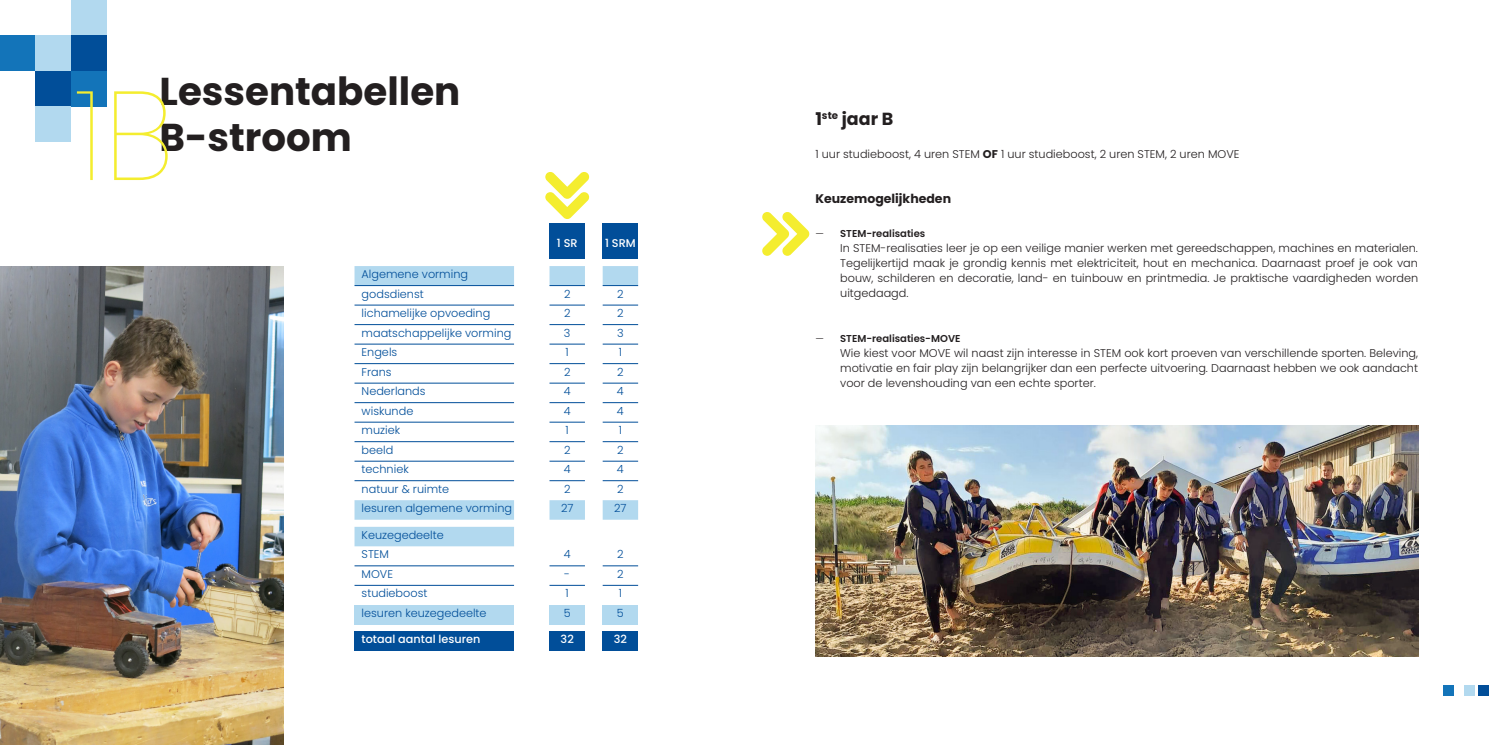
<style>
.page{position:relative;width:1489px;height:745px;background:#fff}
.page>*{position:absolute;margin:0;border:0;box-sizing:border-box;transform-origin:0 0}
.t1{font:700 38.75px "Poppins";color:#231f20}
.Subtitle{font:700 17.5px "Poppins";color:#231f20}
.Subtitle-2{font:700 12.5px "Poppins";color:#231f20}
.Content{font:300 11.25px/15px "Poppins";color:#231f20;text-align:justify}
.TableContent{font:300 11.25px "Poppins";color:#014e99}
.Content-2{font:500 11.25px "Poppins";color:#fff}
.TableContent-2{font:500 11.25px "Poppins";color:#fff}
.t2{font:600 10px "Poppins";color:#231f20}
.s1{font-weight:700}
.s2{font-weight:300}
</style>
<div class="page">
<div style="left:71px;top:0;width:35px;height:35px;background:#b2d9ef"></div>
<div style="left:35px;top:71px;width:36px;height:35px;background:#014e99"></div>
<div style="left:71px;top:71px;width:35px;height:35px;background:#1374b9"></div>
<div style="left:0;top:35px;width:35px;height:36px;background:#1374b9"></div>
<div style="left:35px;top:35px;width:36px;height:36px;background:#b2d9ef"></div>
<div style="left:71px;top:35px;width:35px;height:36px;background:#014e99"></div>
<div style="left:35px;top:106px;width:36px;height:36px;background:#b2d9ef"></div>
<svg style="left:602px;top:266px;width:36px;height:253px"></svg>
<div style="left:602px;top:604px;width:36px;height:20px;background:#b2d9ef"></div>
<div style="left:602px;top:631px;width:36px;height:19px;background:#014e99"></div>
<hr style="left:602px;top:285px;width:36px;height:1px;background:#014e99">
<hr style="left:602px;top:305px;width:36px;height:1px;background:#014e99">
<hr style="left:602px;top:324px;width:36px;height:1px;background:#014e99">
<hr style="left:602px;top:343px;width:36px;height:1px;background:#014e99">
<hr style="left:602px;top:363px;width:36px;height:1px;background:#014e99">
<hr style="left:602px;top:382px;width:36px;height:1px;background:#014e99">
<hr style="left:602px;top:402px;width:36px;height:1px;background:#014e99">
<hr style="left:602px;top:421px;width:36px;height:1px;background:#014e99">
<hr style="left:602px;top:441px;width:36px;height:1px;background:#014e99">
<hr style="left:602px;top:460px;width:36px;height:1px;background:#014e99">
<hr style="left:602px;top:480px;width:36px;height:1px;background:#014e99">
<hr style="left:602px;top:565px;width:36px;height:1px;background:#014e99">
<hr style="left:602px;top:584px;width:36px;height:1px;background:#014e99">
<svg style="left:354px;top:266px;width:160px;height:280px"></svg>
<div style="left:354px;top:604px;width:160px;height:20px;background:#b2d9ef"></div>
<div style="left:354px;top:631px;width:160px;height:19px;background:#014e99"></div>
<hr style="left:354px;top:285px;width:160px;height:1px;background:#014e99">
<hr style="left:354px;top:305px;width:160px;height:1px;background:#014e99">
<hr style="left:354px;top:324px;width:160px;height:1px;background:#014e99">
<hr style="left:354px;top:343px;width:160px;height:1px;background:#014e99">
<hr style="left:354px;top:363px;width:160px;height:1px;background:#014e99">
<hr style="left:354px;top:382px;width:160px;height:1px;background:#014e99">
<hr style="left:354px;top:402px;width:160px;height:1px;background:#014e99">
<hr style="left:354px;top:421px;width:160px;height:1px;background:#014e99">
<hr style="left:354px;top:441px;width:160px;height:1px;background:#014e99">
<hr style="left:354px;top:460px;width:160px;height:1px;background:#014e99">
<hr style="left:354px;top:480px;width:160px;height:1px;background:#014e99">
<hr style="left:354px;top:565px;width:160px;height:1px;background:#014e99">
<hr style="left:354px;top:584px;width:160px;height:1px;background:#014e99">
<svg style="left:549px;top:266px;width:36px;height:253px"></svg>
<div style="left:549px;top:604px;width:36px;height:20px;background:#b2d9ef"></div>
<div style="left:549px;top:631px;width:36px;height:19px;background:#014e99"></div>
<hr style="left:549px;top:285px;width:36px;height:1px;background:#014e99">
<hr style="left:549px;top:305px;width:36px;height:1px;background:#014e99">
<hr style="left:549px;top:324px;width:36px;height:1px;background:#014e99">
<hr style="left:549px;top:343px;width:36px;height:1px;background:#014e99">
<hr style="left:549px;top:363px;width:36px;height:1px;background:#014e99">
<hr style="left:549px;top:382px;width:36px;height:1px;background:#014e99">
<hr style="left:549px;top:402px;width:36px;height:1px;background:#014e99">
<hr style="left:549px;top:421px;width:36px;height:1px;background:#014e99">
<hr style="left:549px;top:441px;width:36px;height:1px;background:#014e99">
<hr style="left:549px;top:460px;width:36px;height:1px;background:#014e99">
<hr style="left:549px;top:480px;width:36px;height:1px;background:#014e99">
<hr style="left:549px;top:565px;width:36px;height:1px;background:#014e99">
<hr style="left:549px;top:584px;width:36px;height:1px;background:#014e99">
<div style="left:602px;top:223px;width:36px;height:36px;background:#014e99"></div>
<div style="left:549px;top:223px;width:36px;height:36px;background:#014e99"></div>
<img style="left:0;top:266px;width:283px;height:478px">
<img style="left:815px;top:425px;width:602px;height:231px">
<svg style="left:77px;top:91px;width:91px;height:89px"></svg>
<div style="left:1478px;top:685px;width:10px;height:10px;background:#014e99"></div>
<div style="left:1463px;top:685px;width:11px;height:10px;background:#b2d9ef"></div>
<div style="left:1442px;top:685px;width:11px;height:10px;background:#1374b9"></div>
<svg style="left:545px;top:172px;width:44px;height:47px"></svg>
<svg style="left:762px;top:212px;width:47px;height:44px"></svg>
<p class="t1" style="left:159px;top:68px;width:302px">Lessentabellen</p>
<p class="t1" style="left:159px;top:115px;width:194px">B-stroom</p>
<p class="TableContent" style="left:361px;top:267px;width:108px">Algemene vorming</p>
<p class="TableContent" style="left:361px;top:287px;width:64px">godsdienst</p>
<p class="TableContent" style="left:361px;top:306px;width:130px">lichamelijke opvoeding</p>
<p class="TableContent" style="left:361px;top:326px;width:151px">maatschappelijke vorming</p>
<p class="TableContent" style="left:361px;top:345px;width:37px">Engels</p>
<p class="TableContent" style="left:361px;top:365px;width:32px">Frans</p>
<p class="TableContent" style="left:361px;top:384px;width:66px">Nederlands</p>
<p class="TableContent" style="left:361px;top:404px;width:53px">wiskunde</p>
<p class="TableContent" style="left:361px;top:423px;width:40px">muziek</p>
<p class="TableContent" style="left:361px;top:443px;width:33px">beeld</p>
<p class="TableContent" style="left:361px;top:462px;width:49px">techniek</p>
<p class="TableContent" style="left:361px;top:482px;width:89px">natuur &amp; ruimte</p>
<p class="TableContent" style="left:361px;top:501px;width:152px">lesuren algemene vorming</p>
<p class="TableContent" style="left:361px;top:528px;width:84px">Keuzegedeelte</p>
<p class="TableContent" style="left:361px;top:547px;width:29px">STEM</p>
<p class="TableContent" style="left:361px;top:567px;width:33px">MOVE</p>
<p class="TableContent" style="left:361px;top:586px;width:67px">studieboost</p>
<p class="TableContent" style="left:361px;top:605px;width:126px">lesuren keuzegedeelte</p>
<p class="Content-2" style="left:361px;top:632px;width:120px">totaal aantal lesuren</p>
<p class="Content-2" style="left:557px;top:236px;width:22px">1 SR</p>
<p class="Content-2" style="left:605px;top:236px;width:32px">1 SRM</p>
<p class="TableContent" style="left:564px;top:287px;width:8px">2</p>
<p class="TableContent" style="left:564px;top:306px;width:8px">2</p>
<p class="TableContent" style="left:564px;top:326px;width:8px">3</p>
<p class="TableContent" style="left:565px;top:345px;width:5px">1</p>
<p class="TableContent" style="left:564px;top:365px;width:8px">2</p>
<p class="TableContent" style="left:563px;top:384px;width:8px">4</p>
<p class="TableContent" style="left:563px;top:404px;width:8px">4</p>
<p class="TableContent" style="left:565px;top:423px;width:5px">1</p>
<p class="TableContent" style="left:564px;top:443px;width:8px">2</p>
<p class="TableContent" style="left:563px;top:462px;width:8px">4</p>
<p class="TableContent" style="left:564px;top:482px;width:8px">2</p>
<p class="TableContent" style="left:561px;top:501px;width:14px">27</p>
<p class="TableContent" style="left:563px;top:547px;width:8px">4</p>
<p class="TableContent" style="left:564px;top:567px;width:7px">-</p>
<p class="TableContent" style="left:565px;top:586px;width:5px">1</p>
<p class="TableContent" style="left:563px;top:605px;width:8px">5</p>
<p class="TableContent-2" style="left:560px;top:632px;width:15px">32</p>
<p class="TableContent" style="left:617px;top:287px;width:8px">2</p>
<p class="TableContent" style="left:617px;top:306px;width:8px">2</p>
<p class="TableContent" style="left:617px;top:326px;width:8px">3</p>
<p class="TableContent" style="left:618px;top:345px;width:5px">1</p>
<p class="TableContent" style="left:617px;top:365px;width:8px">2</p>
<p class="TableContent" style="left:617px;top:384px;width:8px">4</p>
<p class="TableContent" style="left:617px;top:404px;width:8px">4</p>
<p class="TableContent" style="left:618px;top:423px;width:5px">1</p>
<p class="TableContent" style="left:617px;top:443px;width:8px">2</p>
<p class="TableContent" style="left:617px;top:462px;width:8px">4</p>
<p class="TableContent" style="left:617px;top:482px;width:8px">2</p>
<p class="TableContent" style="left:614px;top:501px;width:14px">27</p>
<p class="TableContent" style="left:617px;top:547px;width:8px">2</p>
<p class="TableContent" style="left:617px;top:567px;width:8px">2</p>
<p class="TableContent" style="left:618px;top:586px;width:5px">1</p>
<p class="TableContent" style="left:617px;top:605px;width:8px">5</p>
<p class="TableContent-2" style="left:613px;top:632px;width:15px">32</p>
<p class="Subtitle" style="left:815px;top:108px;width:80px">1<sup>ste</sup> jaar B</p>
<p class="Content" style="left:815px;top:147px;width:425px">1 uur studieboost, 4 uren STEM <span class="s1">OF</span> 1 uur studieboost, 2 uren STEM, 2 uren MOVE</p>
<p class="Subtitle-2" style="left:815px;top:192px;width:137px">Keuzemogelijkheden</p>
<p class="t2" style="left:815px;top:227px;width:111px"><span class="s2">—</span> STEM-realisaties</p>
<p class="Content" style="left:840px;top:240px;width:579px">In STEM-realisaties leer je op een veilige manier werken met gereedschappen, machines en materialen.<br>Tegelijkertijd maak je grondig kennis met elektriciteit, hout en mechanica. Daarnaast proef je ook van bouw, schilderen en decoratie, land- en tuinbouw en printmedia. Je praktische vaardigheden worden uitgedaagd.</p>
<p class="t2" style="left:815px;top:332px;width:146px"><span class="s2">—</span> STEM-realisaties-MOVE</p>
<p class="Content" style="left:840px;top:345px;width:579px">Wie kiest voor MOVE wil naast zijn interesse in STEM ook kort proeven van verschillende sporten. Beleving, motivatie en fair play zijn belangrijker dan een perfecte uitvoering. Daarnaast hebben we ook aandacht voor de levenshouding van een echte sporter.</p>
</div>
